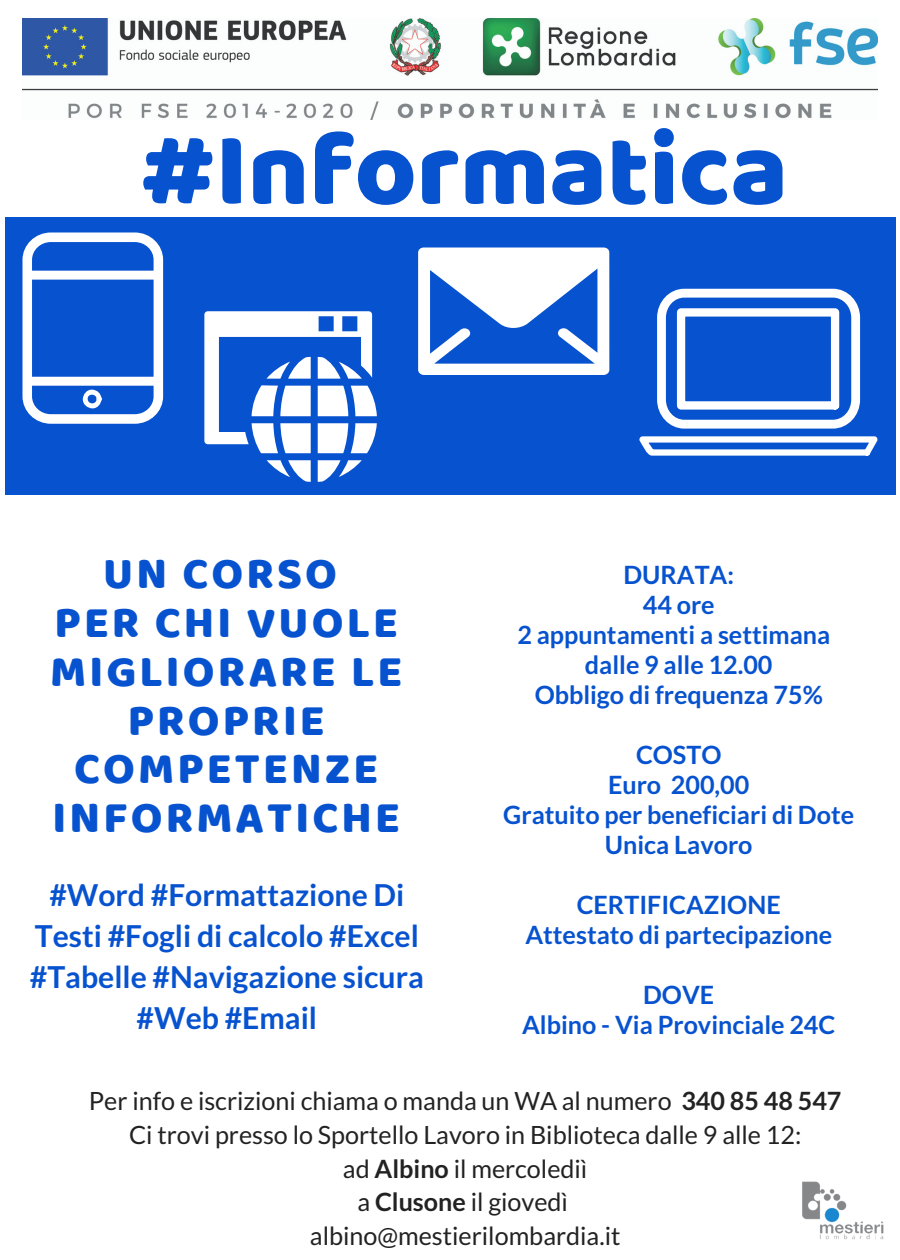
<style>
.page{position:relative;width:900px;height:1260px;background:#fff}
.page>*{position:absolute;margin:0;border:0;box-sizing:border-box;transform-origin:0 0}
.t1{font:105.75px "Baloo Thambi";color:#0752cf}
.t2{font:45.25px/48.8px "Baloo Thambi";letter-spacing:.07em;color:#0752cf;text-align:center}
.t3{font:700 30.25px/41.2px "Lato";color:#0752cf;text-align:center}
.t4{font:700 25.25px/30px "Lato";color:#0752cf;text-align:center}
.t5{font:25.25px/33.8px "Lato";color:#222;text-align:center}
.s1{font-weight:700}
</style>
<div class="page">
<img style="left:22px;top:19px;width:856px;height:101px">
<img style="left:802px;top:1181px;width:82px;height:59px">
<div style="left:6px;top:218px;width:890px;height:277px;background:#0752cf"></div>
<svg style="left:22px;top:232px;width:141px;height:192px"></svg>
<svg style="left:657px;top:289px;width:203px;height:140px"></svg>
<svg style="left:639px;top:436px;width:239px;height:20px"></svg>
<svg style="left:418px;top:248px;width:191px;height:127px"></svg>
<svg style="left:204px;top:311px;width:173px;height:171px"></svg>
<h1 class="t1" style="left:140px;top:92px;width:649px">#Informatica</h1>
<h2 class="t2" style="left:50px;top:551px;width:354px">UN CORSO<br>PER CHI VUOLE<br>MIGLIORARE LE<br>PROPRIE<br>COMPETENZE<br>INFORMATICHE</h2>
<p class="t4" style="left:517px;top:559px;width:314px">DURATA:<br>44 ore<br>2 appuntamenti a settimana dalle 9 alle 12.00<br>Obbligo di frequenza 75%</p>
<p class="t4" style="left:503px;top:739px;width:352px">COSTO<br>Euro 200,00<br>Gratuito per beneficiari di Dote<br>Unica Lavoro</p>
<p class="t3" style="left:30px;top:873px;width:396px">#Word #Formattazione Di<br>Testi #Fogli di calcolo #Excel #Tabelle #Navigazione sicura #Web #Email</p>
<p class="t4" style="left:525px;top:889px;width:308px">CERTIFICAZIONE<br>Attestato di partecipazione</p>
<p class="t4" style="left:522px;top:979px;width:315px">DOVE<br>Albino - Via Provinciale 24C</p>
<p class="t5" style="left:89px;top:1083px;width:754px">Per info e iscrizioni chiama o manda un WA al numero <span class="s1">340 85 48 547<br></span>Ci trovi presso lo Sportello Lavoro in Biblioteca dalle 9 alle 12:<br>ad <span class="s1">Albino</span> il mercolediì<br>a <span class="s1">Clusone</span> il giovedì<br>albino@mestierilombardia.it</p>
</div>
